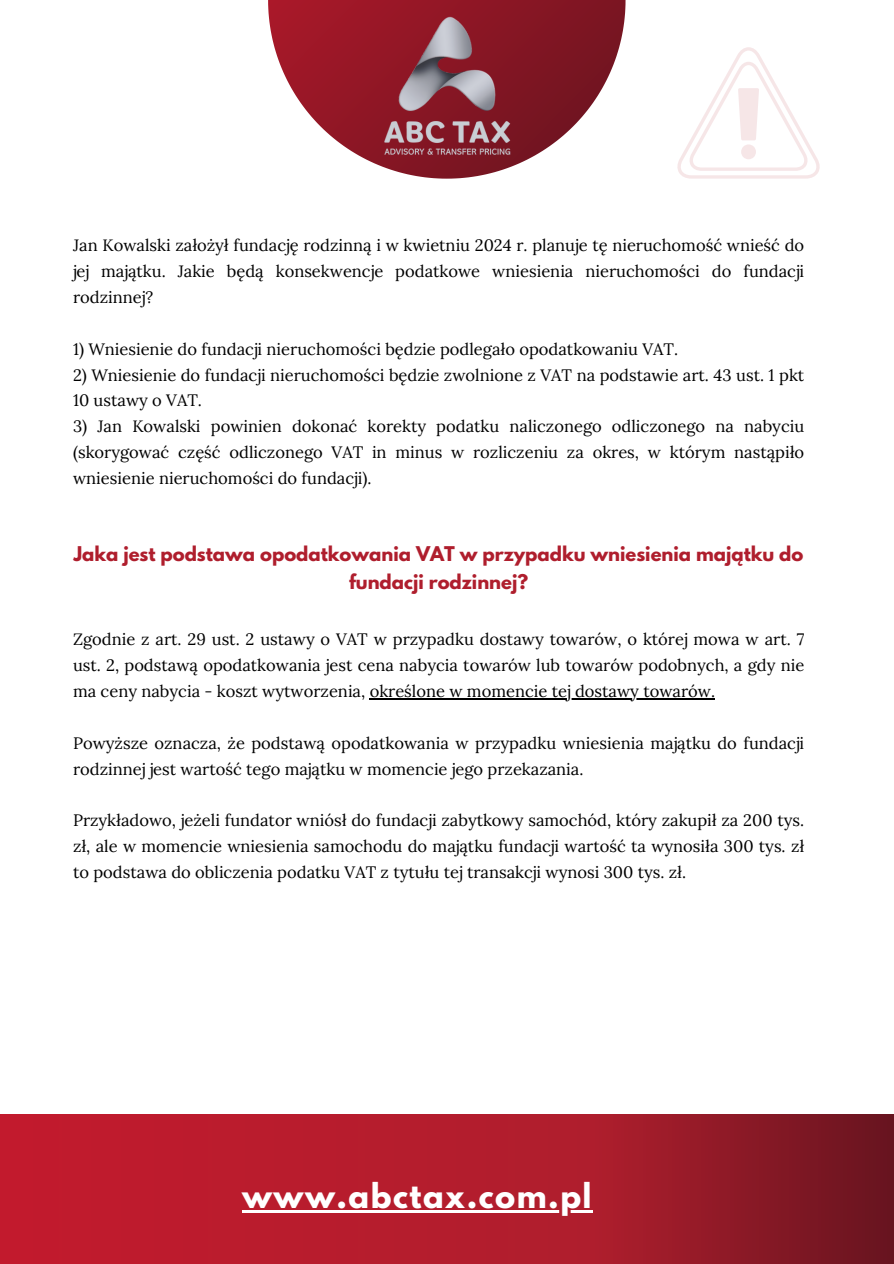
<style>
.page{position:relative;width:894px;height:1264px;background:#fff}
.page>*{position:absolute;margin:0;border:0;box-sizing:border-box;transform-origin:0 0}
.t1{font:700 30.3px "League Spartan";letter-spacing:.05em;color:#fff}
.t2{font:700 18px/28.2px "League Spartan";color:#af1e2d;text-align:center}
.t3{font:16.5px/25.8px "Lora";color:#000;text-align:justify}
</style>
<div class="page">
<svg style="left:0;top:1114px;width:893px;height:149px;background:#a91b2b"></svg>
<svg style="left:268px;top:0;width:356px;height:178px"></svg>
<img style="left:382px;top:0;width:129px;height:154px">
<svg style="left:677px;top:47px;width:142px;height:132px"></svg>
<hr style="left:242px;top:1210px;width:306px;height:2px;background:#fff">
<hr style="left:548px;top:1210px;width:45px;height:2px;background:#fff">
<hr style="left:369px;top:698px;width:346px;height:1px;background:#000">
<p class="t3" style="left:73px;top:232px;width:732px">Jan Kowalski założył fundację rodzinną i w kwietniu 2024 r. planuje tę nieruchomość wnieść do jej majątku. Jakie będą konsekwencje podatkowe wniesienia nieruchomości do fundacji rodzinnej?</p>
<p class="t3" style="left:73px;top:336px;width:606px">1) Wniesienie do fundacji nieruchomości będzie podlegało opodatkowaniu VAT.</p>
<p class="t3" style="left:73px;top:361px;width:732px">2) Wniesienie do fundacji nieruchomości będzie zwolnione z VAT na podstawie art. 43 ust. 1 pkt<br>10 ustawy o VAT.</p>
<p class="t3" style="left:73px;top:413px;width:732px">3) Jan Kowalski powinien dokonać korekty podatku naliczonego odliczonego na nabyciu (skorygować część odliczonego VAT in minus w rozliczeniu za okres, w którym nastąpiło wniesienie nieruchomości do fundacji).</p>
<p class="t2" style="left:74px;top:541px;width:730px">Jaka jest podstawa opodatkowania VAT w przypadku wniesienia majątku do fundacji rodzinnej?</p>
<p class="t3" style="left:73px;top:626px;width:732px">Zgodnie z art. 29 ust. 2 ustawy o VAT w przypadku dostawy towarów, o której mowa w art. 7 ust. 2, podstawą opodatkowania jest cena nabycia towarów lub towarów podobnych, a gdy nie ma ceny nabycia - koszt wytworzenia, określone w momencie tej dostawy towarów.</p>
<p class="t3" style="left:73px;top:729px;width:732px">Powyższe oznacza, że podstawą opodatkowania w przypadku wniesienia majątku do fundacji rodzinnej jest wartość tego majątku w momencie jego przekazania.</p>
<p class="t3" style="left:73px;top:807px;width:732px">Przykładowo, jeżeli fundator wniósł do fundacji zabytkowy samochód, który zakupił za 200 tys. zł, ale w momencie wniesienia samochodu do majątku fundacji wartość ta wynosiła 300 tys. zł to podstawa do obliczenia podatku VAT z tytułu tej transakcji wynosi 300 tys. zł.</p>
<h1 class="t1" style="left:242px;top:1180px;width:351px">www.abctax.com.pl</h1>
</div>
